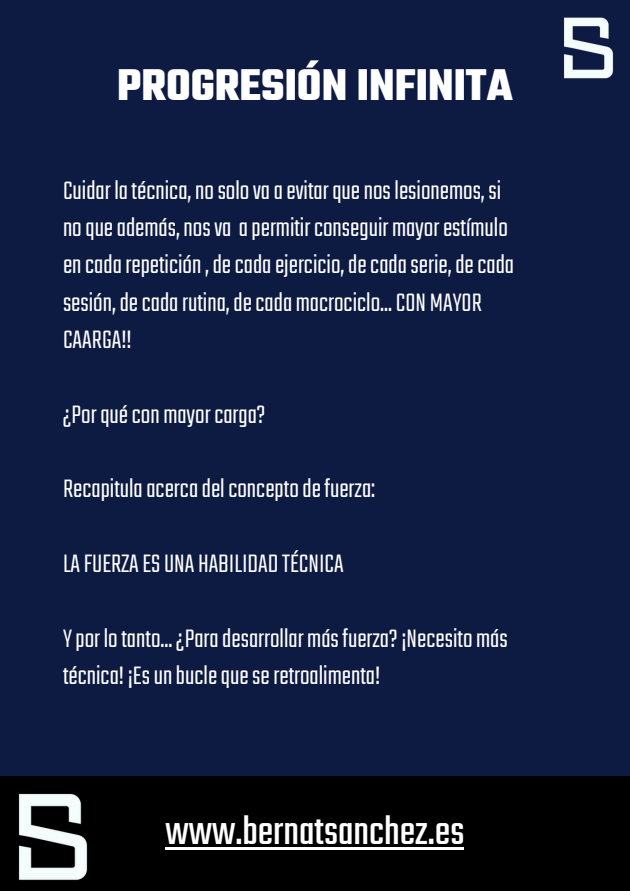
<style>
.page{position:relative;width:630px;height:891px;background:#0d1b42}
.page>*{position:absolute;margin:0;border:0;box-sizing:border-box;transform-origin:0 0}
.t1{font:700 48px "Teko";color:#fff}
.t2{font:42.8px "Teko";color:#fff}
.t3{font:300 28px/37.2px "Teko";color:#fff}
</style>
<div class="page">
<div style="left:0;top:776px;width:630px;height:115px;background:#000"></div>
<img style="left:0;top:779px;width:105px;height:112px">
<img style="left:564px;top:17px;width:50px;height:62px">
<hr style="left:165px;top:847px;width:299px;height:3px;background:#fff">
<p class="t1" style="left:117px;top:54px;width:397px">PROGRESIÓN INFINITA</p>
<p class="t3" style="left:63px;top:173px;width:453px">Cuidar latécnica,nosolovaaevitarquenoslesionemos,si noqueademás,nosva apermitirconseguir mayorestímulo encadarepetición,decadaejercicio,decadaserie,decada sesión,decadarutina,decada macrociclo...CON MAYOR CAARGA!!</p>
<h3 class="t3" style="left:63px;top:397px;width:204px">¿Porquécon mayorcarga?</h3>
<p class="t3" style="left:63px;top:472px;width:314px">Recapitulaacercadelconceptodefuerza:</p>
<p class="t3" style="left:63px;top:547px;width:282px">LAFUERZAESUNAHABILIDADTÉCNICA</p>
<h2 class="t3" style="left:63px;top:621px;width:446px">Ypor lotanto...¿Paradesarrollar másfuerza?¡Necesito más técnica! ¡Esunbuclequeseretroalimenta!</h2>
<p class="t2" style="left:165px;top:803px;width:300px">www.bernatsanchez.es</p>
</div>
